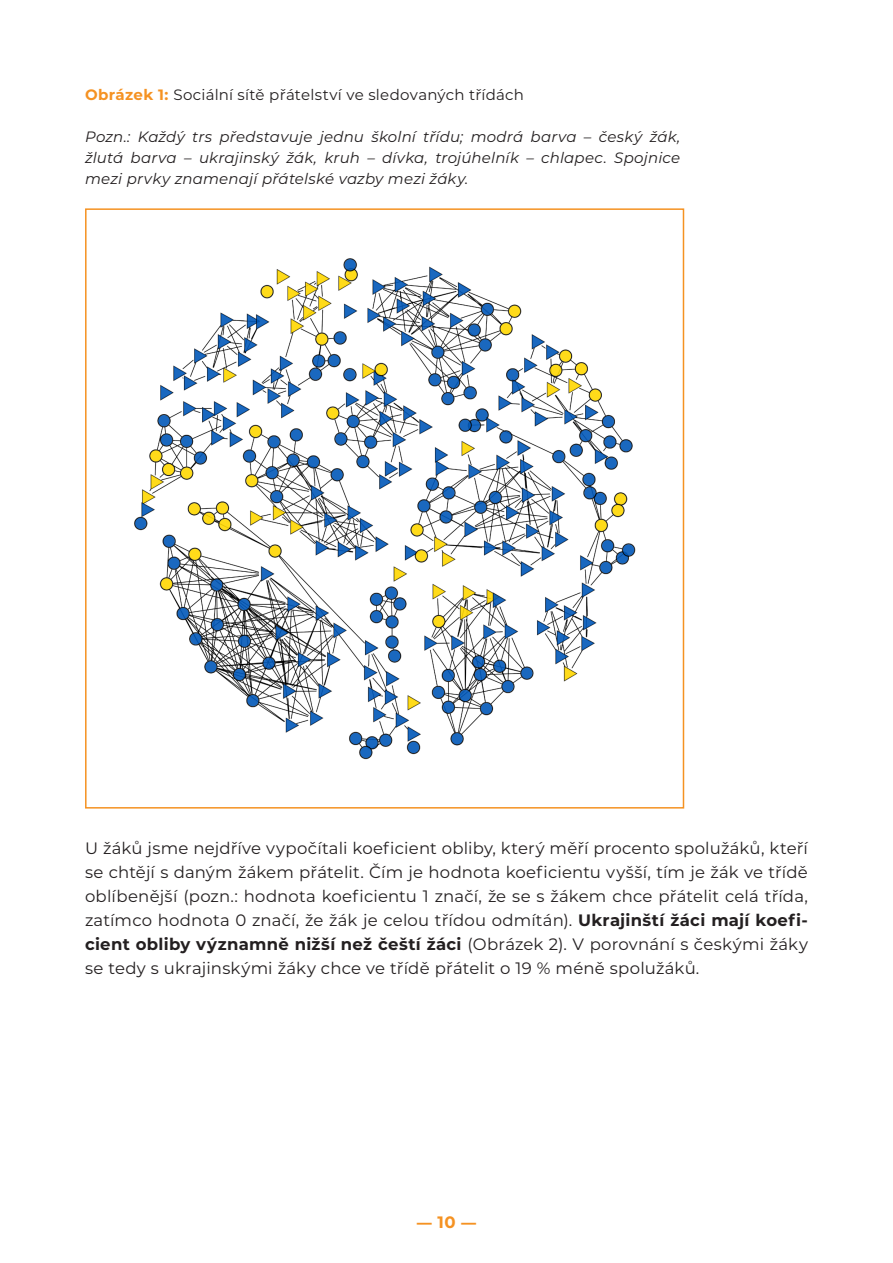
<style>
.page{position:relative;width:893px;height:1263px;background:#fff}
.page>*{position:absolute;margin:0;border:0;box-sizing:border-box;transform-origin:0 0}
.text{font:16.5px/24px "Montserrat";letter-spacing:.01em;color:#231f20;text-align:justify}
.t1{font:600 16.5px "Pepi";color:#f59222}
.obrázek_poznámka{font:italic 15px/21px "Montserrat";letter-spacing:.015em;color:#231f20;text-align:justify}
.obrázek_název{font:15px "Montserrat";letter-spacing:.015em;color:#231f20}
.s1{font-weight:700;color:#f59222}
.s2{font-weight:700}
.s3{font-family:"Montserrat";font-weight:700}
</style>
<div class="page">
<img style="left:134px;top:258px;width:502px;height:502px">
<p class="obrázek_název" style="left:85px;top:84px;width:440px"><span class="s1">Obrázek 1:</span> Sociální sítě přátelství ve sledovaných třídách</p>
<p class="obrázek_poznámka" style="left:85px;top:125px;width:597px">Pozn.: Každý trs představuje jednu školní třídu; modrá barva – český žák, žlutá barva – ukrajinský žák, kruh – dívka, trojúhelník – chlapec. Spojnice mezi prvky znamenají přátelské vazby mezi žáky.</p>
<p class="text" style="left:85px;top:835px;width:724px">U žáků jsme nejdříve vypočítali koeficient obliby, který měří procento spolužáků, kteří se chtějí s daným žákem přátelit. Čím je hodnota koeficientu vyšší, tím je žák ve třídě oblíbenější (pozn.: hodnota koeficientu 1 značí, že se s žákem chce přátelit celá třída, zatímco hodnota 0 značí, že žák je celou třídou odmítán). <span class="s2">Ukrajinští žáci mají koefi&shy;cient obliby významně nižší než čeští žáci</span> (Obrázek 2). V porovnání s českými žáky se tedy s ukrajinskými žáky chce ve třídě přátelit o 19 % méně spolužáků.</p>
<p class="t1" style="left:416px;top:1212px;width:62px">—<span class="s3">10</span>—</p>
</div>
